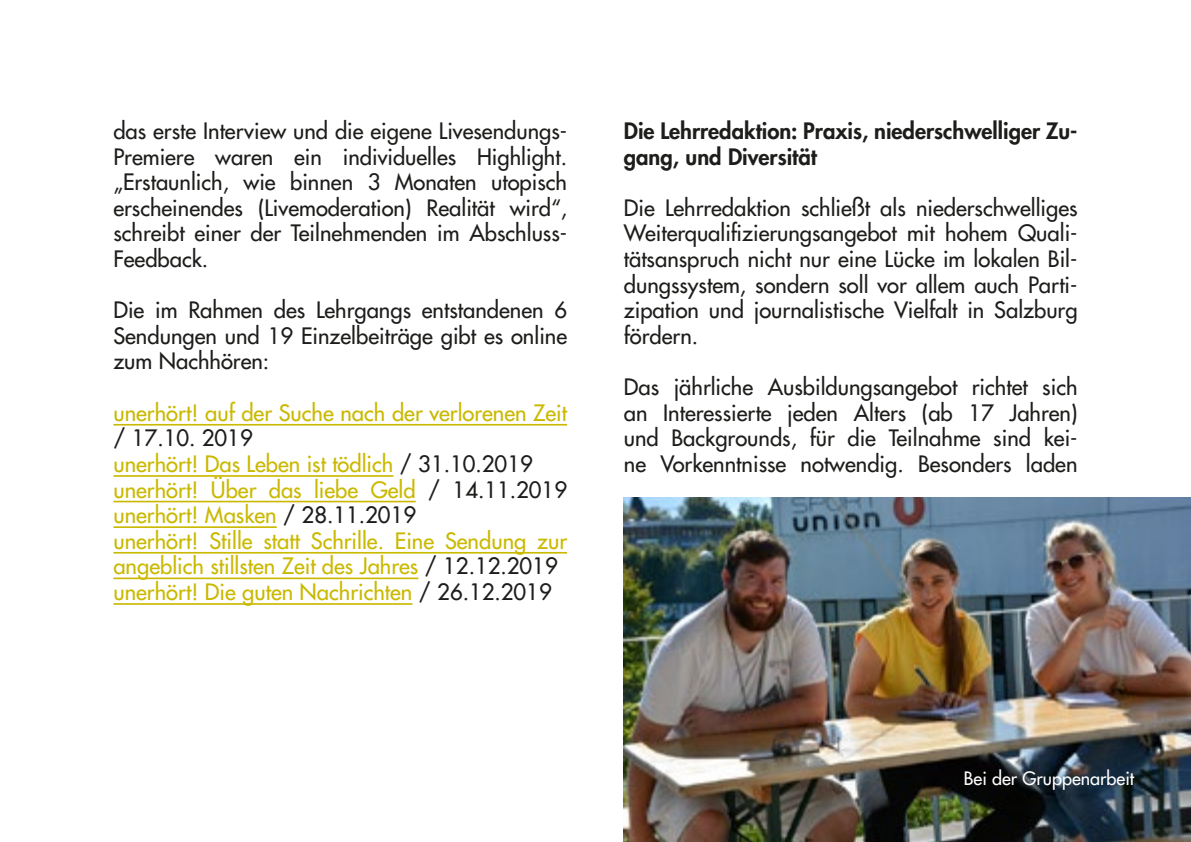
<style>
.page{position:relative;width:1191px;height:842px;background:#fff}
.page>*{position:absolute;margin:0;border:0;box-sizing:border-box;transform-origin:0 0}
.t1{font:22px/25.6px "Futura LT";color:#1d1d1b;text-align:justify}
.t2{font:22px/25.6px "Futura LT";color:#cab900}
.t3{font:800 22px/25.6px "Futura LT";color:#1d1d1b}
.t4{font:18px "Futura LT";color:#fff}
.s1{color:#1d1d1b}
</style>
<div class="page">
<hr style="left:113px;top:424px;width:454px;height:2px;background:#cab900">
<hr style="left:113px;top:475px;width:280px;height:2px;background:#cab900">
<hr style="left:113px;top:501px;width:303px;height:1px;background:#cab900">
<hr style="left:113px;top:526px;width:164px;height:2px;background:#cab900">
<hr style="left:113px;top:552px;width:454px;height:2px;background:#cab900">
<hr style="left:113px;top:577px;width:305px;height:2px;background:#cab900">
<hr style="left:113px;top:603px;width:299px;height:2px;background:#cab900">
<img style="left:624px;top:497px;width:567px;height:345px">
<p class="t1" style="left:113px;top:118px;width:455px">das erste Interview und die eigene Livesendungs-Premiere waren ein individuelles Highlight. „Erstaunlich, wie binnen 3 Monaten utopisch erscheinendes (Livemoderation) Realität wird“, schreibt einer der Teilnehmenden im Abschluss-Feedback.</p>
<p class="t1" style="left:113px;top:297px;width:455px">Die im Rahmen des Lehrgangs entstandenen 6<br>Sendungen und 19 Einzelbeiträge gibt es online zum Nachhören:</p>
<p class="t2" style="left:113px;top:400px;width:455px">unerhört! auf der Suche nach der verlorenen Zeit</p>
<p class="t2" style="left:113px;top:425px;width:455px"><span class="s1">/ 17.10. 2019<br></span>unerhört! Das Leben ist tödlich <span class="s1">/ 31.10.2019 </span>unerhört! Über das liebe Geld <span class="s1">/ 14.11.2019 </span>unerhört! Masken <span class="s1">/ 28.11.2019<br></span>unerhört! Stille statt Schrille. Eine Sendung zur angeblich stillsten Zeit des Jahres <span class="s1">/ 12.12.2019 </span>unerhört! Die guten Nachrichten <span class="s1">/ 26.12.2019</span></p>
<p class="t3" style="left:624px;top:118px;width:455px">Die Lehrredaktion: Praxis, niederschwelliger Zu&shy;gang, und Diversität</p>
<p class="t1" style="left:624px;top:195px;width:455px">Die Lehrredaktion schließt als niederschwelliges Weiterqualifizierungsangebot mit hohem Quali&shy;tätsanspruch nicht nur eine Lücke im lokalen Bil&shy;dungssystem, sondern soll vor allem auch Parti&shy;zipation und journalistische Vielfalt in Salzburg fördern.</p>
<p class="t1" style="left:624px;top:374px;width:455px">Das jährliche Ausbildungsangebot richtet sich an Interessierte jeden Alters (ab 17 Jahren) und Backgrounds, für die Teilnahme sind kei&shy;ne Vorkenntnisse notwendig. Besonders laden</p>
<p class="t4" style="left:964px;top:766px;width:172px">Bei der Gruppenarbeit</p>
</div>
